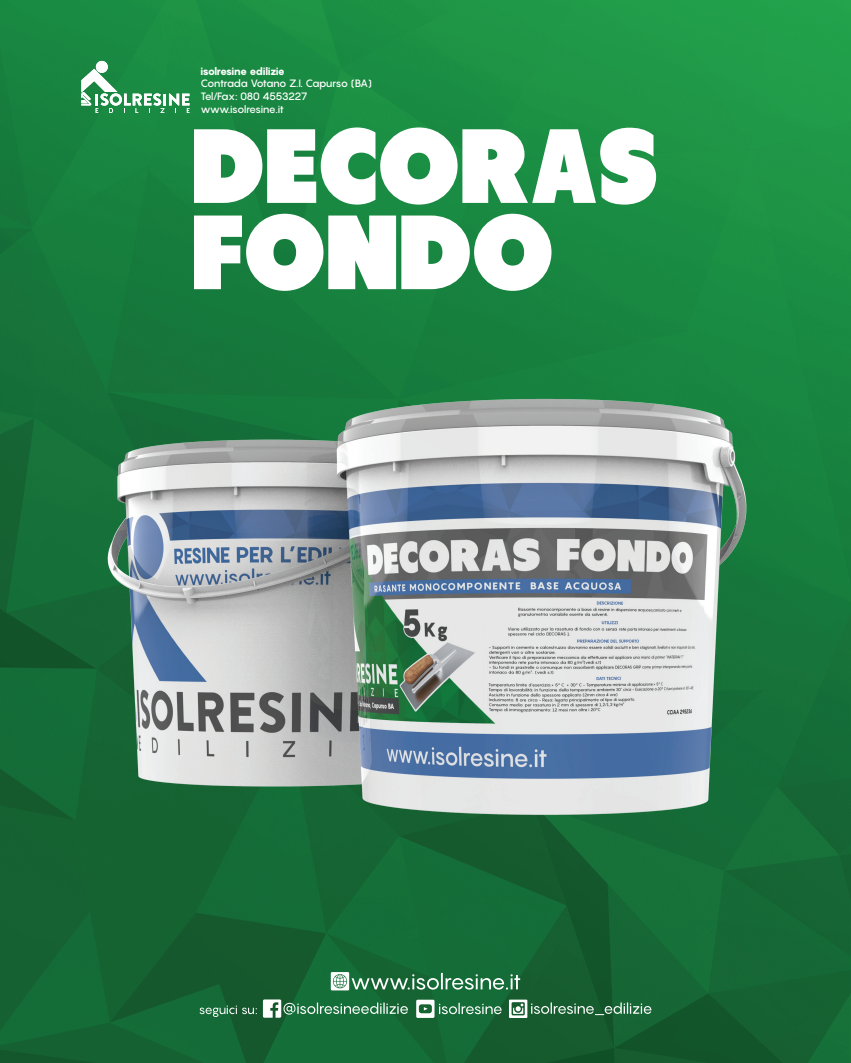
<style>
.page{position:relative;width:851px;height:1063px;background:#fff}
.page>*{position:absolute;margin:0;border:0;box-sizing:border-box;transform-origin:0 0}
.t1{font:105.25px/86.2px "Tondu Beta";color:#fff}
.t2{font:500 10.5px/12.6px "Pangram";letter-spacing:-.075em;color:#fff}
.t3{font:800 10.5px "Pangram";letter-spacing:-.075em;color:#fff}
</style>
<div class="page">
<img style="left:0;top:0;width:850px;height:1063px">
<div style="left:96px;top:61px;width:12px;height:12px;background:#fff;border-radius:50%"></div>
<svg style="left:81px;top:69px;width:108px;height:44px"></svg>
<img style="left:81px;top:389px;width:679px;height:438px">
<svg style="left:199px;top:972px;width:452px;height:46px;background:#35784e"></svg>
<p class="t3" style="left:200px;top:64px;width:86px">isolresine edilizie</p>
<p class="t2" style="left:200px;top:77px;width:173px">Contrada Votano Z.I. Capurso (BA)<br>Tel/Fax: 080 4553227 www.isolresine.it</p>
<h1 class="t1" style="left:191px;top:121px;width:468px">DECORAS<br>FONDO</h1>
</div>
